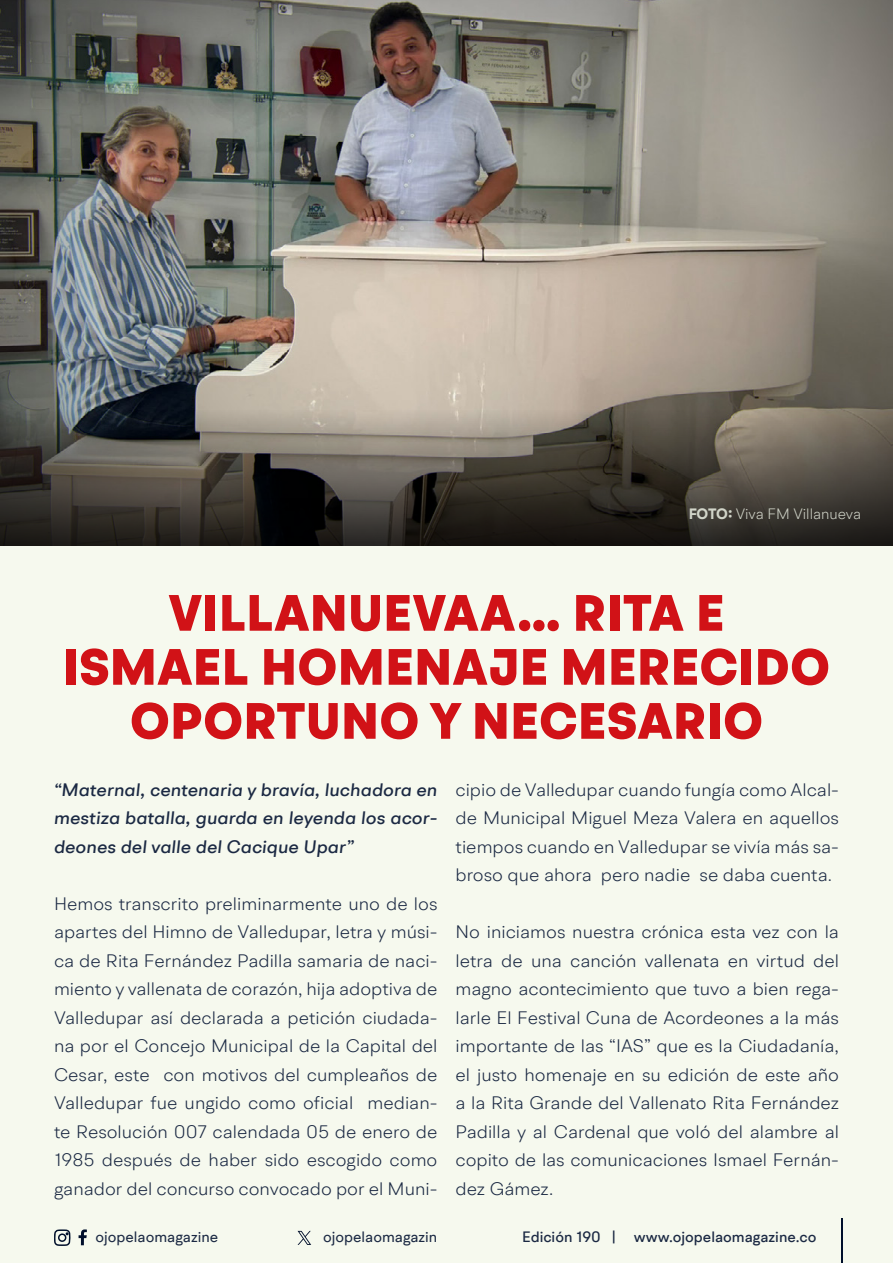
<style>
.page{position:relative;width:893px;height:1263px;background:#f6f9ee}
.page>*{position:absolute;margin:0;border:0;box-sizing:border-box;transform-origin:0 0}
.t1{font:900 51px/54px "BR Hendrix";letter-spacing:.01em;color:#d11217;text-align:center}
.t2{font:300 18px/28.5px "BR Hendrix";color:#1b2943;text-align:justify;scale:1.04 1}
.t3{font:italic 500 18px/28.5px "BR Hendrix";color:#1b2943;text-align:justify;scale:1.04 1}
.t4{font:500 15px "BR Hendrix";color:#1b2943}
.t5{font:15px "BR Hendrix";color:#1b2943}
.t6{font:300 15px "BR Hendrix";color:#f5faed}
.s1{font-weight:700}
</style>
<div class="page">
<svg style="left:79px;top:1229px;width:8px;height:16px"></svg>
<svg style="left:54px;top:1229px;width:17px;height:17px"></svg>
<hr style="left:841px;top:1219px;width:1px;height:44px;background:#000f2b">
<svg style="left:298px;top:1231px;width:13px;height:14px"></svg>
<img style="left:0;top:0;width:893px;height:409px">
<svg style="left:0;top:409px;width:893px;height:137px;background:#4c4740"></svg>
<p class="t6" style="left:688px;top:505px;width:174px"><span class="s1">FOTO:</span> Viva FM Villanueva</p>
<h1 class="t1" style="left:63px;top:587px;width:768px">VILLANUEVAA… RITA E<br>ISMAEL HOMENAJE MERECIDO<br>OPORTUNO Y NECESARIO</h1>
<p class="t3" style="left:54px;top:775px;width:370px">“Maternal, centenaria y bravía, luchadora en mestiza batalla, guarda en leyenda los acor&shy;deones del valle del Cacique Upar”</p>
<p class="t2" style="left:54px;top:889px;width:370px">Hemos transcrito preliminarmente uno de los apartes del Himno de Valledupar, letra y músi&shy;ca de Rita Fernández Padilla samaria de naci&shy;miento y vallenata de corazón, hija adoptiva de Valledupar así declarada a petición ciudada&shy;na por el Concejo Municipal de la Capital del Cesar, este con motivos del cumpleaños de Valledupar fue ungido como oficial median&shy;te Resolución 007 calendada 05 de enero de 1985 después de haber sido escogido como ganador del concurso convocado por el Muni-</p>
<p class="t2" style="left:455px;top:775px;width:370px">cipio de Valledupar cuando fungía como Alcal&shy;de Municipal Miguel Meza Valera en aquellos tiempos cuando en Valledupar se vivía más sa&shy;broso que ahora pero nadie se daba cuenta.</p>
<p class="t2" style="left:455px;top:917px;width:370px">No iniciamos nuestra crónica esta vez con la letra de una canción vallenata en virtud del magno acontecimiento que tuvo a bien rega&shy;larle El Festival Cuna de Acordeones a la más importante de las “IAS” que es la Ciudadanía, el justo homenaje en su edición de este año a la Rita Grande del Vallenato Rita Fernández Padilla y al Cardenal que voló del alambre al copito de las comunicaciones Ismael Fernán&shy;dez Gámez.</p>
<p class="t5" style="left:96px;top:1227px;width:124px">ojopelaomagazine</p>
<p class="t5" style="left:323px;top:1227px;width:116px">ojopelaomagazin</p>
<p class="t4" style="left:522px;top:1227px;width:296px">Edición 190 | www.ojopelaomagazine.co</p>
</div>
